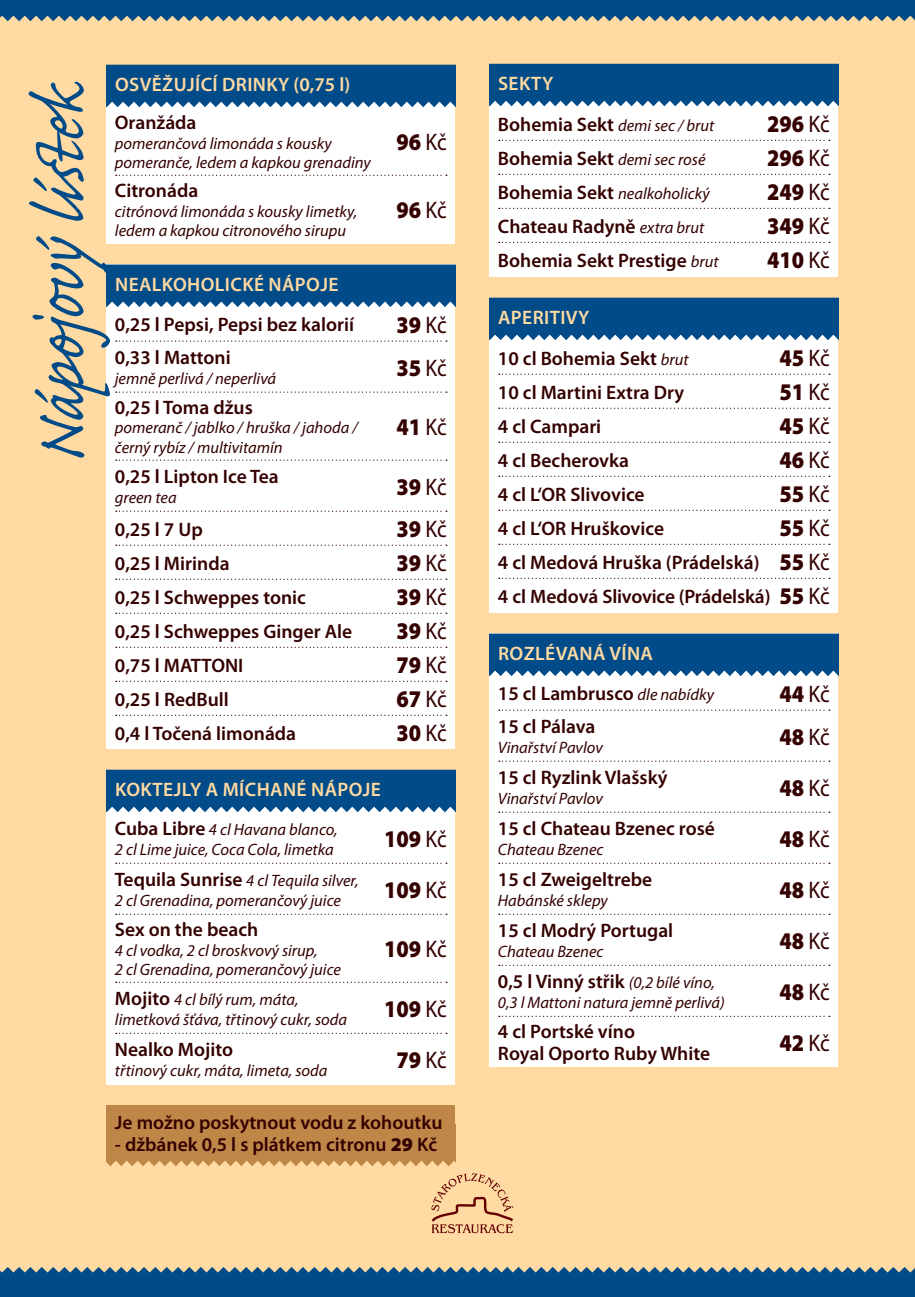
<style>
.page{position:relative;width:915px;height:1297px;background:#fff}
.page>*{position:absolute;margin:0;border:0;box-sizing:border-box;transform-origin:0 0}
.t1{font:90px "Caflisch Script Pro";color:#004b88;scale:.9 1}
.t2{font:900 24px/34px "Myriad Pro";color:#340000;text-align:justify;scale:.9 1}
.t3{font:600 19.5px/34px "Myriad Pro";color:#340000}
.t4{font:600 19.5px "Myriad Pro";letter-spacing:.02em;color:#ffdaa2}
.t5{font:italic 16.5px/19.5px "Myriad Pro";color:#340000}
.s1{font-weight:400}
.s2{font-weight:600;font-style:normal;font-size:19.5px}
.s3{font-weight:900}
.s4{font-weight:400;font-style:italic;font-size:16.5px}
</style>
<div class="page">
<div style="left:0;top:0;width:914px;height:1297px;background:#ffdaa2"></div>
<div style="left:106px;top:265px;width:349px;height:484px;background:#fff"></div>
<svg style="left:106px;top:265px;width:349px;height:42px"></svg>
<svg style="left:116px;top:340px;width:331px;height:2px"></svg>
<svg style="left:116px;top:391px;width:331px;height:2px"></svg>
<svg style="left:116px;top:460px;width:331px;height:1px"></svg>
<svg style="left:116px;top:511px;width:331px;height:1px"></svg>
<svg style="left:116px;top:545px;width:331px;height:1px"></svg>
<svg style="left:116px;top:579px;width:331px;height:1px"></svg>
<svg style="left:116px;top:613px;width:331px;height:1px"></svg>
<svg style="left:116px;top:647px;width:331px;height:1px"></svg>
<svg style="left:116px;top:681px;width:331px;height:1px"></svg>
<svg style="left:116px;top:715px;width:331px;height:1px"></svg>
<svg style="left:0;top:0;width:914px;height:21px"></svg>
<svg style="left:0;top:1267px;width:914px;height:30px"></svg>
<div style="left:106px;top:65px;width:349px;height:178px;background:#fff"></div>
<svg style="left:106px;top:65px;width:349px;height:42px"></svg>
<svg style="left:116px;top:175px;width:331px;height:1px"></svg>
<svg style="left:106px;top:1140px;width:349px;height:26px"></svg>
<div style="left:106px;top:1106px;width:349px;height:34px;background:#be8748"></div>
<div style="left:489px;top:634px;width:349px;height:433px;background:#fff"></div>
<svg style="left:489px;top:634px;width:349px;height:42px"></svg>
<svg style="left:498px;top:709px;width:331px;height:2px"></svg>
<svg style="left:498px;top:761px;width:331px;height:1px"></svg>
<svg style="left:498px;top:812px;width:331px;height:1px"></svg>
<svg style="left:498px;top:863px;width:331px;height:1px"></svg>
<svg style="left:498px;top:914px;width:331px;height:1px"></svg>
<svg style="left:498px;top:965px;width:331px;height:1px"></svg>
<svg style="left:498px;top:1016px;width:331px;height:1px"></svg>
<div style="left:489px;top:332px;width:349px;height:280px;background:#fff"></div>
<svg style="left:489px;top:298px;width:349px;height:42px"></svg>
<svg style="left:498px;top:374px;width:331px;height:1px"></svg>
<svg style="left:498px;top:408px;width:331px;height:1px"></svg>
<svg style="left:498px;top:442px;width:331px;height:1px"></svg>
<svg style="left:498px;top:476px;width:331px;height:1px"></svg>
<svg style="left:498px;top:510px;width:331px;height:1px"></svg>
<svg style="left:498px;top:544px;width:331px;height:1px"></svg>
<svg style="left:498px;top:578px;width:331px;height:1px"></svg>
<div style="left:489px;top:64px;width:349px;height:212px;background:#fff"></div>
<svg style="left:489px;top:64px;width:349px;height:42px"></svg>
<svg style="left:498px;top:140px;width:331px;height:1px"></svg>
<svg style="left:498px;top:174px;width:331px;height:1px"></svg>
<svg style="left:498px;top:208px;width:331px;height:1px"></svg>
<svg style="left:498px;top:242px;width:331px;height:1px"></svg>
<div style="left:106px;top:770px;width:349px;height:314px;background:#fff"></div>
<svg style="left:106px;top:770px;width:349px;height:42px"></svg>
<svg style="left:116px;top:863px;width:331px;height:1px"></svg>
<svg style="left:116px;top:914px;width:331px;height:1px"></svg>
<svg style="left:116px;top:982px;width:331px;height:1px"></svg>
<svg style="left:116px;top:1033px;width:331px;height:1px"></svg>
<svg style="left:431px;top:1173px;width:82px;height:60px"></svg>
<p class="t4" style="left:115px;top:77px;width:236px">OSVĚŽUJÍCÍ DRINKY (0,75 l)</p>
<h1 class="t1" style="left:-1px;top:463px;width:422px;rotate:-90deg">Nápojovýl ístek</h1>
<p class="t3" style="left:115px;top:107px;width:83px">Oranžáda</p>
<p class="t5" style="left:115px;top:135px;width:257px">pomerančová limonáda s kousky pomeranče, ledem a kapkou grenadiny</p>
<p class="t3" style="left:115px;top:176px;width:85px">Citronáda</p>
<p class="t5" style="left:115px;top:203px;width:244px">citrónová limonáda s kousky limetky, ledem a kapkou citronového sirupu</p>
<p class="t4" style="left:115px;top:277px;width:225px">NEALKOHOLICKÉ NÁPOJE</p>
<p class="t3" style="left:115px;top:310px;width:240px;line-height:32.7px">0,25 l Pepsi, Pepsi bez kalorií<br>0,33 l Mattoni</p>
<p class="t5" style="left:115px;top:370px;width:163px">jemně perlivá / neperlivá</p>
<p class="t3" style="left:115px;top:392px;width:139px">0,25 l Toma džus</p>
<p class="t5" style="left:115px;top:420px;width:244px">pomeranč / jablko / hruška / jahoda / černý rybíz / multivitamín</p>
<p class="t3" style="left:115px;top:462px;width:165px">0,25 l Lipton Ice Tea</p>
<p class="t5" style="left:115px;top:489px;width:63px">green tea</p>
<p class="t3" style="left:115px;top:514px;width:239px">0,25 l 7 Up<br>0,25 l Mirinda<br>0,25 l Schweppes tonic<br>0,25 l Schweppes Ginger Ale<br>0,75 l MATTONI<br>0,25 l RedBull<br>0,4 l Točená limonáda</p>
<p class="t4" style="left:115px;top:782px;width:267px">KOKTEJLY A MÍCHANÉ NÁPOJE</p>
<p class="t2" style="left:396px;top:127px;width:58px">96 <span class="s1">Kč</span></p>
<p class="t2" style="left:396px;top:195px;width:58px">96 <span class="s1">Kč</span></p>
<p class="t2" style="left:396px;top:306px;width:58px;line-height:42.5px">39 <span class="s1">Kč<br></span>35 <span class="s1">Kč</span></p>
<p class="t2" style="left:396px;top:412px;width:58px">41 <span class="s1">Kč</span></p>
<p class="t2" style="left:396px;top:468px;width:58px;line-height:42.5px">39 <span class="s1">Kč<br></span>39 <span class="s1">Kč</span></p>
<p class="t2" style="left:396px;top:548px;width:58px">39 <span class="s1">Kč </span>39 <span class="s1">Kč </span>39 <span class="s1">Kč </span>79 <span class="s1">Kč </span>67 <span class="s1">Kč </span>30 <span class="s1">Kč</span></p>
<p class="t5" style="left:115px;top:822px;width:224px"><span class="s2">Cuba Libre</span> 4 cl Havana blanco,<br>2 cl Lime juice, Coca Cola, limetka</p>
<p class="t2" style="left:384px;top:824px;width:71px">109 <span class="s1">Kč</span></p>
<p class="t5" style="left:115px;top:873px;width:245px"><span class="s2">Tequila Sunrise</span> 4 cl Tequila silver,<br>2 cl Grenadina, pomerančový juice</p>
<p class="t3" style="left:115px;top:914px;width:145px">Sex on the beach</p>
<p class="t5" style="left:115px;top:942px;width:227px">4 cl vodka, 2 cl broskvový sirup,<br>2 cl Grenadina, pomerančový juice</p>
<p class="t5" style="left:115px;top:992px;width:234px"><span class="s2">Mojito</span> 4 cl bílý rum, máta, limetková šťáva, třtinový cukr, soda</p>
<p class="t3" style="left:115px;top:1035px;width:120px">Nealko Mojito</p>
<p class="t5" style="left:115px;top:1062px;width:214px">třtinový cukr, máta, limeta, soda</p>
<p class="t2" style="left:384px;top:875px;width:71px">109 <span class="s1">Kč</span></p>
<p class="t2" style="left:384px;top:934px;width:71px">109 <span class="s1">Kč</span></p>
<p class="t2" style="left:384px;top:985px;width:71px;line-height:51px;text-align:center">109 <span class="s1">Kč<br></span>79 <span class="s1">Kč</span></p>
<p class="t3" style="left:115px;top:1107px;width:329px">Je možno poskytnout vodu z kohoutku</p>
<p class="t3" style="left:115px;top:1130px;width:323px">- džbánek 0,5 l s plátkem citronu <span class="s3">29</span> Kč</p>
<p class="t4" style="left:498px;top:76px;width:57px">SEKTY</p>
<p class="t5" style="left:497px;top:117px;width:218px"><span class="s2">Bohemia Sekt</span> demi sec / brut</p>
<p class="t3" style="left:497px;top:143px;width:209px">Bohemia Sekt <span class="s4">demi sec rosé</span></p>
<p class="t5" style="left:497px;top:185px;width:213px"><span class="s2">Bohemia Sekt</span> nealkoholický</p>
<p class="t3" style="left:497px;top:211px;width:222px">Chateau Radyně <span class="s4">extra brut<br></span>Bohemia Sekt Prestige <span class="s4">brut</span></p>
<p class="t4" style="left:498px;top:310px;width:93px">APERITIVY</p>
<p class="t2" style="left:766px;top:109px;width:71px">296 <span class="s1">Kč </span>296 <span class="s1">Kč </span>249 <span class="s1">Kč </span>349 <span class="s1">Kč </span>410 <span class="s1">Kč</span></p>
<p class="t3" style="left:497px;top:343px;width:274px">10 cl Bohemia Sekt <span class="s4">brut<br></span>10 cl Martini Extra Dry<br>4 cl Campari<br>4 cl Becherovka<br>4 cl L‘OR Slivovice<br>4 cl L‘OR Hruškovice<br>4 cl Medová Hruška (Prádelská)<br>4 cl Medová Slivovice (Prádelská)</p>
<p class="t2" style="left:779px;top:343px;width:58px">45 <span class="s1">Kč </span>51 <span class="s1">Kč </span>45 <span class="s1">Kč </span>46 <span class="s1">Kč </span>55 <span class="s1">Kč </span>55 <span class="s1">Kč </span>55 <span class="s1">Kč </span>55 <span class="s1">Kč</span></p>
<p class="t4" style="left:498px;top:646px;width:156px">ROZLÉVANÁ VÍNA</p>
<p class="t3" style="left:497px;top:679px;width:217px;line-height:32.7px">15 cl Lambrusco <span class="s4">dle nabídky<br></span>15 cl Pálava</p>
<p class="t5" style="left:497px;top:739px;width:106px">Vinařství Pavlov</p>
<p class="t3" style="left:497px;top:763px;width:171px">15 cl Ryzlink Vlašský</p>
<p class="t5" style="left:497px;top:790px;width:106px">Vinařství Pavlov</p>
<p class="t3" style="left:497px;top:814px;width:218px">15 cl Chateau Bzenec rosé</p>
<p class="t5" style="left:497px;top:841px;width:107px">Chateau Bzenec</p>
<p class="t3" style="left:497px;top:865px;width:156px">15 cl Zweigeltrebe</p>
<p class="t5" style="left:497px;top:892px;width:111px">Habánské sklepy</p>
<p class="t3" style="left:497px;top:916px;width:177px">15 cl Modrý Portugal</p>
<p class="t5" style="left:497px;top:943px;width:107px">Chateau Bzenec</p>
<p class="t3" style="left:497px;top:967px;width:218px">0,5 l Vinný střik <span class="s4">(0,2 bílé víno,</span></p>
<p class="t5" style="left:497px;top:994px;width:228px">0,3 l Mattoni natura jemně perlivá)</p>
<p class="t3" style="left:497px;top:1022px;width:214px;line-height:22.5px">4 cl Portské víno<br>Royal Oporto Ruby White</p>
<p class="t2" style="left:779px;top:675px;width:58px;line-height:42.5px">44 <span class="s1">Kč<br></span>48 <span class="s1">Kč</span></p>
<p class="t2" style="left:779px;top:764px;width:58px;line-height:51px">48 <span class="s1">Kč </span>48 <span class="s1">Kč </span>48 <span class="s1">Kč </span>48 <span class="s1">Kč </span>48 <span class="s1">Kč </span>42 <span class="s1">Kč</span></p>
</div>
